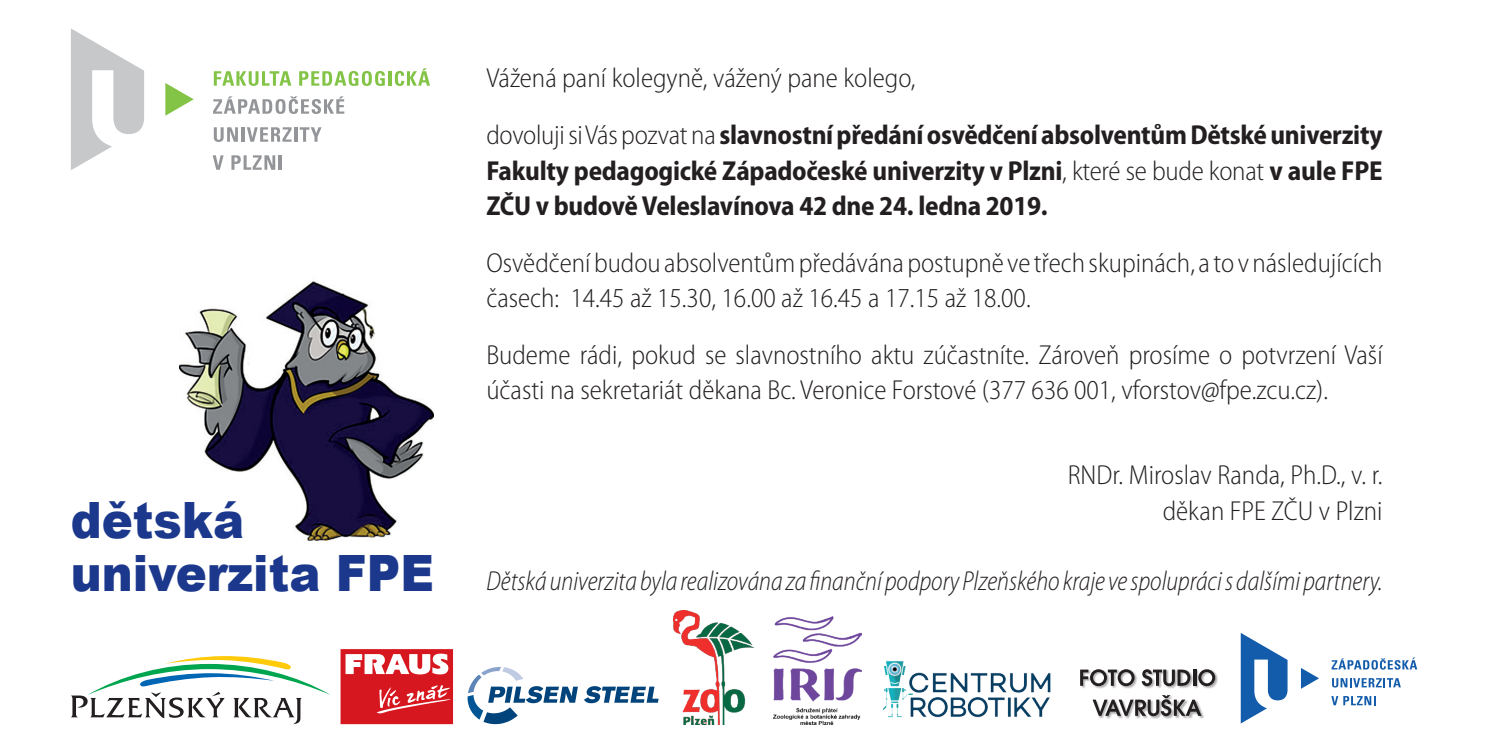
<style>
.page{position:relative;width:1489px;height:745px;background:#fff}
.page>*{position:absolute;margin:0;border:0;box-sizing:border-box;transform-origin:0 0}
.t1{font:900 50px/52.5px "Arial";color:#1b388c;scale:.93 1}
.t2{font:300 semi-condensed 27.5px/35.2px "Myriad Pro";color:#231f20}
.t3{font:700 semi-condensed 27.5px/35.5px "Myriad Pro";letter-spacing:-.01em;color:#231f20}
.t4{font:italic 300 semi-condensed 27.5px "Myriad Pro";color:#231f20;scale:.92 1}
.s1{font-weight:700}
.s2{font-weight:300}
</style>
<div class="page">
<svg style="left:214px;top:71px;width:77px;height:15px"></svg>
<svg style="left:299px;top:71px;width:86px;height:15px"></svg>
<hr style="left:388px;top:71px;width:3px;height:15px;background:#83c447">
<svg style="left:395px;top:68px;width:35px;height:18px"></svg>
<svg style="left:213px;top:96px;width:131px;height:18px"></svg>
<svg style="left:214px;top:127px;width:24px;height:15px"></svg>
<hr style="left:241px;top:127px;width:3px;height:15px;background:#939598">
<svg style="left:247px;top:127px;width:44px;height:15px"></svg>
<hr style="left:294px;top:127px;width:3px;height:15px;background:#939598">
<svg style="left:300px;top:127px;width:21px;height:15px"></svg>
<svg style="left:213px;top:155px;width:11px;height:15px"></svg>
<svg style="left:231px;top:155px;width:44px;height:15px"></svg>
<hr style="left:279px;top:155px;width:3px;height:15px;background:#939598">
<svg style="left:165px;top:83px;width:29px;height:33px"></svg>
<svg style="left:71px;top:28px;width:73px;height:142px"></svg>
<img style="left:180px;top:281px;width:254px;height:259px">
<svg style="left:71px;top:656px;width:259px;height:67px"></svg>
<div style="left:340px;top:648px;width:113px;height:75px;background:#d7171f"></div>
<svg style="left:345px;top:653px;width:104px;height:21px"></svg>
<svg style="left:377px;top:685px;width:73px;height:28px"></svg>
<svg style="left:584px;top:686px;width:74px;height:16px"></svg>
<svg style="left:467px;top:667px;width:111px;height:56px"></svg>
<img style="left:774px;top:616px;width:87px;height:107px">
<img style="left:882px;top:661px;width:169px;height:57px">
<svg style="left:1301px;top:668px;width:17px;height:20px"></svg>
<svg style="left:1240px;top:633px;width:47px;height:90px"></svg>
<svg style="left:1332px;top:678px;width:68px;height:9px"></svg>
<svg style="left:1331px;top:696px;width:44px;height:8px"></svg>
<svg style="left:1331px;top:657px;width:85px;height:12px"></svg>
<img style="left:673px;top:610px;width:80px;height:113px">
<div style="left:1080px;top:668px;width:138px;height:20px;background:#231f20;opacity:.35"></div>
<svg style="left:1080px;top:668px;width:54px;height:17px"></svg>
<svg style="left:1141px;top:668px;width:49px;height:17px"></svg>
<hr style="left:1192px;top:669px;width:3px;height:16px;background:#231f20">
<svg style="left:1198px;top:668px;width:17px;height:17px"></svg>
<div style="left:1092px;top:695px;width:111px;height:23px;background:#231f20;opacity:.35"></div>
<svg style="left:1092px;top:695px;width:109px;height:20px"></svg>
<h1 class="t1" style="left:71px;top:492px;width:392px">dětská univerzita FPE</h1>
<p class="t2" style="left:486px;top:50px;width:897px;line-height:56.8px">Vážená paní kolegyně, vážený pane kolego,<br>dovoluji si Vás pozvat na <span class="s1">slavnostní předání osvědčení absolventům Dětské univerzity</span></p>
<p class="t3" style="left:486px;top:153px;width:897px">Fakulty pedagogické Západočeské univerzity v Plzni<span class="s2">, které se bude konat</span> v aule FPE<br>ZČU v budově Veleslavínova 42 dne 24. ledna 2019.</p>
<p class="t2" style="left:486px;top:245px;width:897px">Osvědčení budou absolventům předávána postupně ve třech skupinách, a to v následujících časech: 14.45 až 15.30, 16.00 až 16.45 a 17.15 až 18.00.</p>
<p class="t2" style="left:486px;top:337px;width:897px">Budeme rádi, pokud se slavnostního aktu zúčastníte. Zároveň prosíme o potvrzení Vaší účasti na sekretariát děkana Bc. Veronice Forstové (377 636 001, vforstov@fpe.zcu.cz).</p>
<p class="t2" style="left:1067px;top:457px;width:316px;text-align:right">RNDr. Miroslav Randa, Ph.D., v. r. děkan FPE ZČU v Plzni</p>
<p class="t4" style="left:486px;top:565px;width:975px">Dětská univerzita byla realizována za finanční podpory Plzeňského kraje ve spolupráci s dalšími partnery.</p>
</div>
